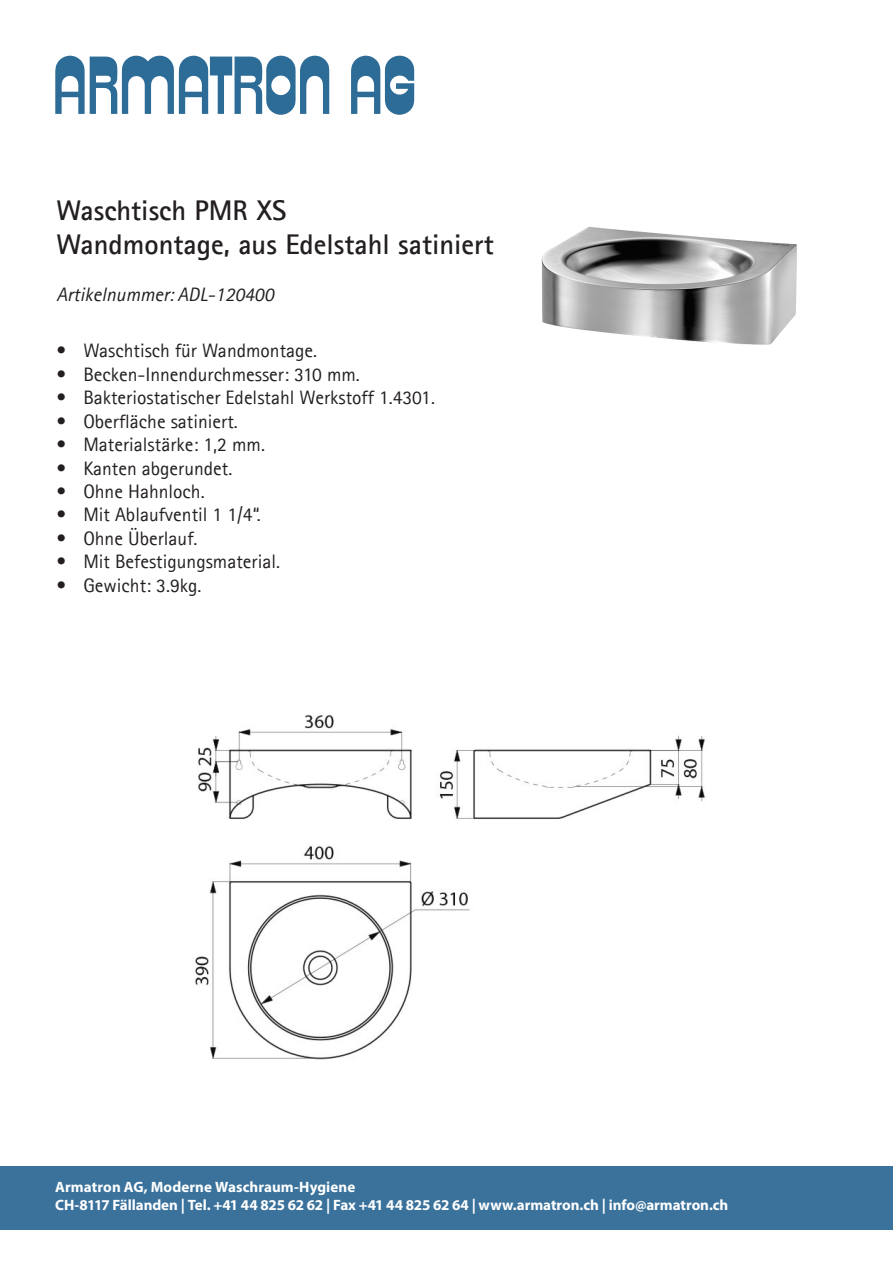
<style>
.page{position:relative;width:893px;height:1263px;background:#fff}
.page>*{position:absolute;margin:0;border:0;box-sizing:border-box;transform-origin:0 0}
.t1{font:700 28.5px "Agfa Rotis Sans Serif";color:#231f20}
.t2{font:19.5px "Agfa Rotis Sans Serif";color:#231f20}
.t3{font:italic 19.5px "Agfa Rotis Sans Serif";color:#231f20}
.t4{font:700 15px/18px "Myriad Pro";letter-spacing:-.005em;color:#fff}
</style>
<div class="page">
<div style="left:0;top:1166px;width:893px;height:64px;background:#3a729c"></div>
<svg style="left:55px;top:56px;width:359px;height:59px"></svg>
<img style="left:541px;top:227px;width:256px;height:118px">
<img style="left:195px;top:715px;width:510px;height:345px">
<p class="t1" style="left:56px;top:192px;width:232px">Waschtisch PMR XS</p>
<p class="t1" style="left:56px;top:226px;width:439px">Wandmontage, aus Edelstahl satiniert</p>
<p class="t3" style="left:56px;top:282px;width:219px">Artikelnummer: ADL-120400</p>
<p class="t2" style="left:56px;top:339px;width:262px">• Waschtisch für Wandmontage.</p>
<p class="t2" style="left:56px;top:363px;width:305px">• Becken-Innendurchmesser: 310 mm.</p>
<p class="t2" style="left:56px;top:386px;width:380px">• Bakteriostatischer Edelstahl Werkstoff 1.4301.</p>
<p class="t2" style="left:56px;top:410px;width:183px">• Oberfläche satiniert.</p>
<p class="t2" style="left:56px;top:433px;width:210px">• Materialstärke: 1,2 mm.</p>
<p class="t2" style="left:56px;top:456px;width:178px">• Kanten abgerundet.</p>
<p class="t2" style="left:56px;top:480px;width:150px">• Ohne Hahnloch.</p>
<p class="t2" style="left:56px;top:503px;width:206px">• Mit Ablaufventil 1 1/4“.</p>
<p class="t2" style="left:56px;top:527px;width:143px">• Ohne Überlauf.</p>
<p class="t2" style="left:56px;top:550px;width:225px">• Mit Befestigungsmaterial.</p>
<p class="t2" style="left:56px;top:573px;width:147px">• Gewicht: 3.9kg.</p>
<p class="t4" style="left:55px;top:1177px;width:675px">Armatron AG, Moderne Waschraum-Hygiene<br>CH-8117 Fällanden | Tel. +41 44 825 62 62 | Fax +41 44 825 62 64 | www.armatron.ch | info@armatron.ch</p>
</div>
